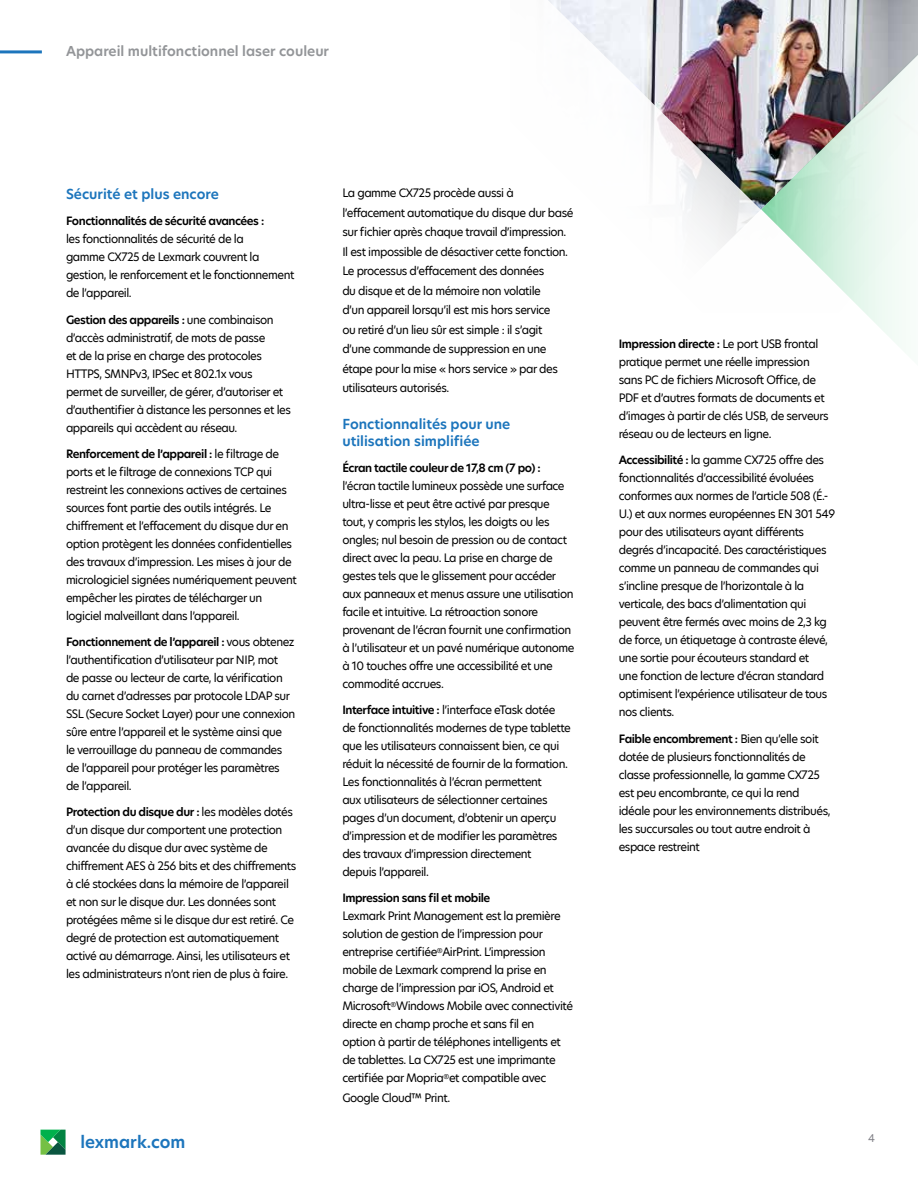
<style>
.page{position:relative;width:918px;height:1188px;background:#fff}
.page>*{position:absolute;margin:0;border:0;box-sizing:border-box;transform-origin:0 0}
.t1{font:600 16.5px "TP Hero";color:#1c75bc}
.t2{font:600 13.5px/16.5px "TP Hero";color:#1c75bc}
.t3{font:600 13.5px "TP Hero";color:#939598}
.t4{font:11.25px/18px "TP Hero";letter-spacing:-.04em;color:#000}
.t5{font:600 11.25px "TP Hero";letter-spacing:-.04em;color:#000}
.t6{font:10.5px "TP Hero";color:#7e7e85}
.s1{font-weight:600}
</style>
<div class="page">
<hr style="left:0;top:50px;width:42px;height:3px;background:#1c75bc">
<svg style="left:40px;top:1130px;width:26px;height:25px"></svg>
<img style="left:548px;top:0;width:370px;height:248px">
<img style="left:761px;top:39px;width:157px;height:310px">
<p class="t3" style="left:66px;top:42px;width:265px">Appareil multifonctionnel laser couleur</p>
<p class="t2" style="left:66px;top:186px;width:154px">Sécurité et plus encore</p>
<p class="t5" style="left:66px;top:214px;width:200px">Fonctionnalités de sécurité avancées :</p>
<p class="t4" style="left:66px;top:230px;width:230px">les fonctionnalités de sécurité de la<br>gamme CX725 de Lexmark couvrent la gestion, le renforcement et le fonctionnement de l’appareil.</p>
<p class="t4" style="left:66px;top:310px;width:226px"><span class="s1">Gestion des appareils :</span> une combinaison d’accès administratif, de mots de passe<br>et de la prise en charge des protocoles HTTPS, SMNPv3, IPSec et 802.1x vous permet de surveiller, de gérer, d’autoriser et d’authentifier à distance les personnes et les appareils qui accèdent au réseau.</p>
<p class="t4" style="left:66px;top:445px;width:232px"><span class="s1">Renforcement de l’appareil :</span> le filtrage de ports et le filtrage de connexions TCP qui restreint les connexions actives de certaines sources font partie des outils intégrés. Le chiffrement et l’effacement du disque dur en option protègent les données confidentielles des travaux d’impression. Les mises à jour de micrologiciel signées numériquement peuvent empêcher les pirates de télécharger un logiciel malveillant dans l’appareil.</p>
<p class="t4" style="left:66px;top:633px;width:231px"><span class="s1">Fonctionnement de l’appareil :</span> vous obtenez l’authentification d’utilisateur par NIP, mot<br>de passe ou lecteur de carte, la vérification du carnet d’adresses par protocole LDAP sur SSL (Secure Socket Layer) pour une connexion sûre entre l’appareil et le système ainsi que<br>le verrouillage du panneau de commandes de l’appareil pour protéger les paramètres de l’appareil.</p>
<p class="t4" style="left:66px;top:803px;width:232px"><span class="s1">Protection du disque dur :</span> les modèles dotés d’un disque dur comportent une protection avancée du disque dur avec système de chiffrement AES à 256 bits et des chiffrements à clé stockées dans la mémoire de l’appareil et non sur le disque dur. Les données sont protégées même si le disque dur est retiré. Ce degré de protection est automatiquement activé au démarrage. Ainsi, les utilisateurs et les administrateurs n’ont rien de plus à faire.</p>
<h1 class="t1" style="left:80px;top:1131px;width:106px">lexmark.com</h1>
<p class="t4" style="left:342px;top:183px;width:233px;line-height:19.5px">La gamme CX725 procède aussi à l’effacement automatique du disque dur basé sur fichier après chaque travail d’impression.<br>Il est impossible de désactiver cette fonction.<br>Le processus d’effacement des données<br>du disque et de la mémoire non volatile<br>d’un appareil lorsqu’il est mis hors service<br>ou retiré d’un lieu sûr est simple : il s’agit d’une commande de suppression en une étape pour la mise « hors service » par des utilisateurs autorisés.</p>
<p class="t2" style="left:342px;top:416px;width:169px">Fonctionnalités pour une utilisation simplifiée</p>
<p class="t5" style="left:342px;top:460px;width:200px">Écran tactile couleur de 17,8 cm (7 po) :</p>
<p class="t4" style="left:342px;top:476px;width:234px">l’écran tactile lumineux possède une surface ultra-lisse et peut être activé par presque tout, y compris les stylos, les doigts ou les ongles; nul besoin de pression ou de contact direct avec la peau. La prise en charge de gestes tels que le glissement pour accéder aux panneaux et menus assure une utilisation facile et intuitive. La rétroaction sonore provenant de l’écran fournit une confirmation à l’utilisateur et un pavé numérique autonome à 10 touches offre une accessibilité et une commodité accrues.</p>
<p class="t4" style="left:342px;top:701px;width:230px"><span class="s1">Interface intuitive :</span> l’interface eTask dotée de fonctionnalités modernes de type tablette que les utilisateurs connaissent bien, ce qui réduit la nécessité de fournir de la formation.<br>Les fonctionnalités à l’écran permettent<br>aux utilisateurs de sélectionner certaines pages d’un document, d’obtenir un aperçu d’impression et de modifier les paramètres des travaux d’impression directement<br>depuis l’appareil.</p>
<p class="t5" style="left:342px;top:891px;width:149px">Impression sans fil et mobile</p>
<p class="t4" style="left:342px;top:907px;width:232px">Lexmark Print Management est la première solution de gestion de l’impression pour entreprise certifiée<sup>®</sup>AirPrint. L’impression mobile de Lexmark comprend la prise en charge de l’impression par iOS, Android et Microsoft<sup>®</sup>Windows Mobile avec connectivité directe en champ proche et sans fil en<br>option à partir de téléphones intelligents et de tablettes. La CX725 est une imprimante certifiée par Mopria<sup>®</sup>et compatible avec</p>
<p class="t4" style="left:342px;top:1088px;width:109px">Google Cloud™ Print.</p>
<p class="t4" style="left:619px;top:335px;width:212px"><span class="s1">Impression directe :</span> Le port USB frontal pratique permet une réelle impression sans PC de fichiers Microsoft Office, de PDF et d’autres formats de documents et d’images à partir de clés USB, de serveurs réseau ou de lecteurs en ligne.</p>
<p class="t4" style="left:619px;top:451px;width:218px"><span class="s1">Accessibilité :</span> la gamme CX725 offre des fonctionnalités d’accessibilité évoluées conformes aux normes de l’article 508 (É.- U.) et aux normes européennes EN 301 549 pour des utilisateurs ayant différents degrés d’incapacité. Des caractéristiques comme un panneau de commandes qui s’incline presque de l’horizontale à la verticale, des bacs d’alimentation qui peuvent être fermés avec moins de 2,3 kg de force, un étiquetage à contraste élevé, une sortie pour écouteurs standard et<br>une fonction de lecture d’écran standard optimisent l’expérience utilisateur de tous nos clients.</p>
<p class="t4" style="left:619px;top:729px;width:213px"><span class="s1">Faible encombrement :</span> Bien qu’elle soit dotée de plusieurs fonctionnalités de classe professionnelle, la gamme CX725 est peu encombrante, ce qui la rend idéale pour les environnements distribués, les succursales ou tout autre endroit à espace restreint</p>
<p class="t6" style="left:868px;top:1131px;width:8px">4</p>
</div>
